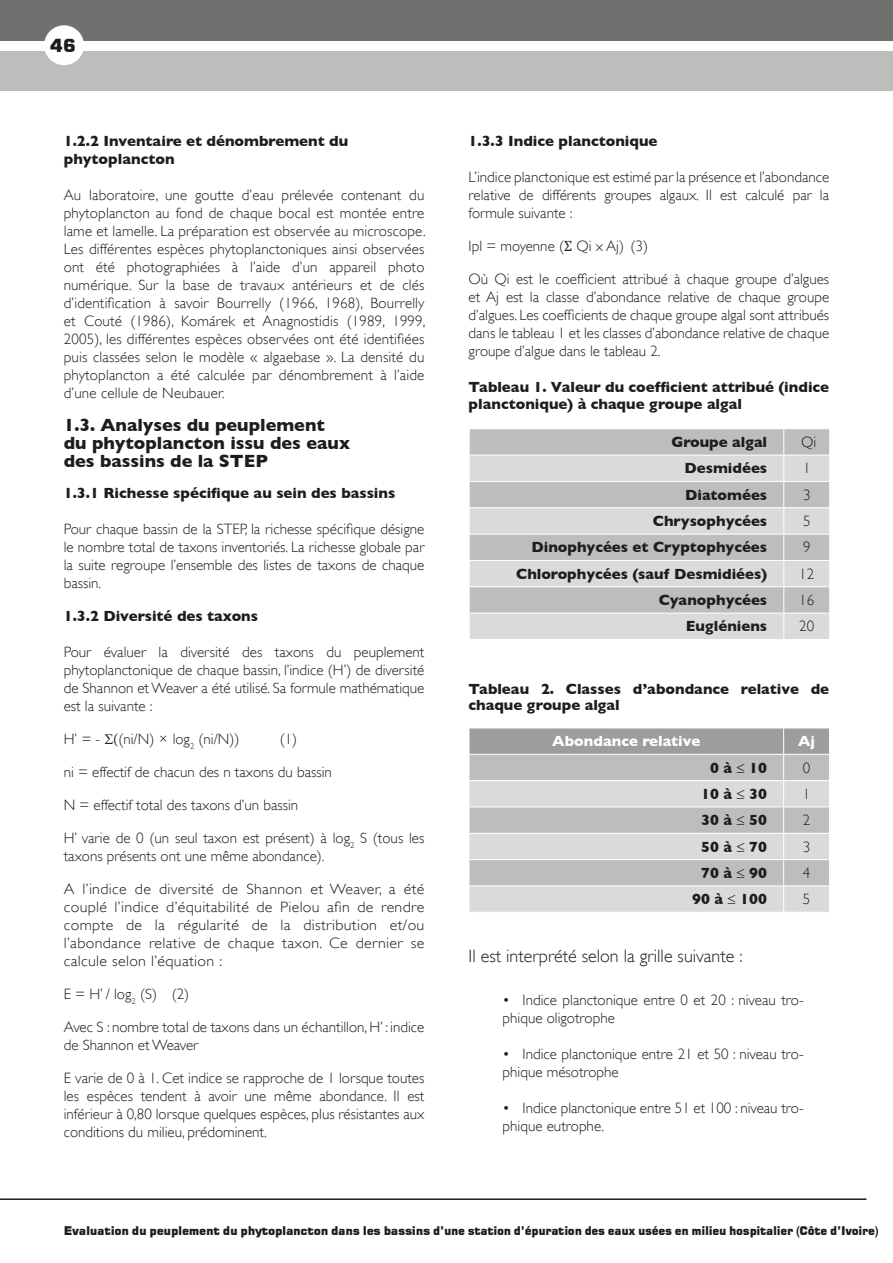
<style>
.page{position:relative;width:893px;height:1263px;background:#fff}
.page>*{position:absolute;margin:0;border:0;box-sizing:border-box;transform-origin:0 0}
.t1{font:700 18px/18px "Gill Sans";color:#1d1d1b}
.t2{font:300 18px "Gill Sans";color:#1d1d1b}
.t3{font:18px "Square 721 Blk Normal";color:#1d1d1b}
.t4{font:300 15px/18px "Gill Sans";color:#1d1d1b;text-align:justify}
.t5{font:700 15px/16.5px "Gill Sans";color:#1d1d1b}
.t6{font:300 15px/18px "Gill Sans";color:#1d1d1b;text-align:justify;scale:1.06 1}
.t7{font:700 15px "Gill Sans";color:#fff}
.t8{font:12px "Square 721 Blk Normal";letter-spacing:-.02em;color:#1d1d1b}
.s1{font-style:italic}
.s2{font-family:"Minion Pro";font-weight:400}
.s3{font-family:"Cambria";font-weight:400}
</style>
<div class="page">
<div style="left:0;top:0;width:893px;height:40px;background:#70706f"></div>
<div style="left:0;top:51px;width:893px;height:39px;background:#bdbdbc"></div>
<div style="left:44px;top:25px;width:40px;height:40px;background:#fff;border-radius:50%"></div>
<hr style="left:0;top:1198px;width:866px;height:2px;background:#1d1d1b">
<svg style="left:470px;top:429px;width:359px;height:26px;background:#bebebd"></svg>
<svg style="left:470px;top:456px;width:359px;height:183px;background:#cececd"></svg>
<hr style="left:469px;top:481px;width:315px;height:1px;background:#fff">
<hr style="left:784px;top:481px;width:46px;height:1px;background:#fff">
<hr style="left:469px;top:507px;width:315px;height:1px;background:#fff">
<hr style="left:784px;top:507px;width:46px;height:1px;background:#fff">
<hr style="left:469px;top:534px;width:315px;height:1px;background:#fff">
<hr style="left:784px;top:534px;width:46px;height:1px;background:#fff">
<hr style="left:469px;top:560px;width:315px;height:1px;background:#fff">
<hr style="left:784px;top:560px;width:46px;height:1px;background:#fff">
<hr style="left:469px;top:586px;width:315px;height:1px;background:#fff">
<hr style="left:784px;top:586px;width:46px;height:1px;background:#fff">
<hr style="left:469px;top:613px;width:315px;height:1px;background:#fff">
<svg style="left:469px;top:429px;width:1px;height:210px"></svg>
<hr style="left:784px;top:613px;width:46px;height:1px;background:#fff">
<svg style="left:783px;top:429px;width:1px;height:210px"></svg>
<svg style="left:829px;top:429px;width:1px;height:184px"></svg>
<svg style="left:469px;top:728px;width:361px;height:184px;background:#c7c7c6"></svg>
<p class="t3" style="left:50px;top:34px;width:28px">46</p>
<p class="t5" style="left:64px;top:132px;width:286px;line-height:18px">1.2.2 Inventaire et dénombrement du phytoplancton</p>
<p class="t4" style="left:64px;top:186px;width:363px">Au laboratoire, une goutte d’eau prélevée contenant du phytoplancton au fond de chaque bocal est montée entre lame et lamelle. La préparation est observée au microscope.<br>Les différentes espèces phytoplanctoniques ainsi observées ont été photographiées à l’aide d’un appareil photo numérique. Sur la base de travaux antérieurs et de clés d’identification à savoir Bourrelly (1966, 1968), Bourrelly et Couté (1986), Komárek et Anagnostidis (1989, 1999, 2005), les différentes espèces observées ont été identifiées puis classées selon le modèle « algaebase ». La densité du phytoplancton a été calculée par dénombrement à l’aide d’une cellule de Neubauer.</p>
<p class="t1" style="left:64px;top:416px;width:288px">1.3. Analyses du peuplement du phytoplancton issu des eaux des bassins de la STEP</p>
<p class="t5" style="left:64px;top:485px;width:333px">1.3.1 Richesse spécifique au sein des bassins</p>
<p class="t4" style="left:64px;top:520px;width:362px">Pour chaque bassin de la STEP, la richesse spécifique désigne le nombre total de taxons inventoriés. La richesse globale par la suite regroupe l’ensemble des listes de taxons de chaque bassin.</p>
<p class="t5" style="left:64px;top:608px;width:196px">1.3.2 Diversité des taxons</p>
<p class="t4" style="left:64px;top:643px;width:362px">Pour évaluer la diversité des taxons du peuplement phytoplanctonique de chaque bassin, l’indice (H’) de diversité de Shannon et Weaver a été utilisé. Sa formule mathématique est la suivante :</p>
<p class="t4" style="left:64px;top:730px;width:177px">H’ <span class="s1">=</span> - <span class="s2">Σ(</span>(ni/N) × log<sub>2</sub> (ni/N))</p>
<p class="t4" style="left:280px;top:730px;width:19px">(1)</p>
<p class="t4" style="left:64px;top:763px;width:270px">ni = effectif de chacun des n taxons du bassin</p>
<p class="t4" style="left:64px;top:796px;width:236px">N = effectif total des taxons d’un bassin</p>
<p class="t4" style="left:64px;top:829px;width:362px">H’ varie de 0 (un seul taxon est présent) à log<sub>2</sub> S (tous les taxons présents ont une même abondance).</p>
<p class="t6" style="left:64px;top:880px;width:342px">A l’indice de diversité de Shannon et Weaver, a été couplé l’indice d’équitabilité de Pielou afin de rendre compte de la régularité de la distribution et/ou l’abondance relative de chaque taxon. Ce dernier se calcule selon l’équation :</p>
<p class="t4" style="left:64px;top:985px;width:127px">E <span class="s1">=</span> H’ / log<sub>2</sub> (S) (2)</p>
<p class="t4" style="left:64px;top:1018px;width:362px">Avec S : nombre total de taxons dans un échantillon, H’ : indice de Shannon et Weaver</p>
<p class="t4" style="left:64px;top:1069px;width:362px">E varie de 0 à 1. Cet indice se rapproche de 1 lorsque toutes les espèces tendent à avoir une même abondance. Il est inférieur à 0,80 lorsque quelques espèces, plus résistantes aux conditions du milieu, prédominent.</p>
<p class="t5" style="left:469px;top:133px;width:190px">1.3.3 Indice planctonique</p>
<p class="t4" style="left:469px;top:168px;width:362px">L’indice planctonique est estimé par la présence et l’abondance relative de différents groupes algaux. Il est calculé par la formule suivante :</p>
<p class="t4" style="left:469px;top:237px;width:181px">Ipl = moyenne (<span class="s3">Σ</span> Qi x Aj) (3)</p>
<p class="t4" style="left:469px;top:270px;width:362px">Où Qi est le coefficient attribué à chaque groupe d’algues et Aj est la classe d’abondance relative de chaque groupe d’algues. Les coefficients de chaque groupe algal sont attribués dans le tableau 1 et les classes d’abondance relative de chaque groupe d’algue dans le tableau 2.</p>
<p class="t5" style="left:469px;top:379px;width:362px">Tableau 1. Valeur du coefficient attribué (indice planctonique) à chaque groupe algal</p>
<p class="t5" style="left:671px;top:434px;width:97px">Groupe algal</p>
<p class="t4" style="left:801px;top:433px;width:17px">Qi</p>
<p class="t5" style="left:684px;top:460px;width:84px">Desmidées</p>
<p class="t4" style="left:803px;top:459px;width:9px">1</p>
<p class="t5" style="left:685px;top:486px;width:84px">Diatomées</p>
<p class="t4" style="left:803px;top:486px;width:9px">3</p>
<p class="t5" style="left:653px;top:513px;width:116px">Chrysophycées</p>
<p class="t4" style="left:803px;top:512px;width:9px">5</p>
<p class="t5" style="left:531px;top:539px;width:237px">Dinophycées et Cryptophycées</p>
<p class="t4" style="left:803px;top:538px;width:9px">9</p>
<p class="t5" style="left:516px;top:565px;width:252px">Chlorophycées (sauf Desmidiées)</p>
<p class="t4" style="left:799px;top:565px;width:16px">12</p>
<p class="t5" style="left:659px;top:592px;width:110px">Cyanophycées</p>
<p class="t4" style="left:799px;top:591px;width:16px">16</p>
<p class="t5" style="left:686px;top:618px;width:83px">Eugléniens</p>
<p class="t4" style="left:799px;top:617px;width:16px">20</p>
<p class="t5" style="left:469px;top:680px;width:362px">Tableau 2. Classes d’abondance relative de chaque groupe algal</p>
<p class="t7" style="left:552px;top:732px;width:150px">Abondance relative</p>
<p class="t7" style="left:798px;top:732px;width:19px">Aj</p>
<p class="t5" style="left:710px;top:759px;width:58px">0 à ≤ 10</p>
<p class="t4" style="left:803px;top:759px;width:9px">0</p>
<p class="t5" style="left:701px;top:785px;width:67px">10 à ≤ 30</p>
<p class="t4" style="left:803px;top:785px;width:9px">1</p>
<p class="t5" style="left:701px;top:812px;width:67px">30 à ≤ 50</p>
<p class="t4" style="left:803px;top:811px;width:9px">2</p>
<p class="t5" style="left:701px;top:838px;width:67px">50 à ≤ 70</p>
<p class="t4" style="left:803px;top:838px;width:9px">3</p>
<p class="t5" style="left:701px;top:864px;width:67px">70 à ≤ 90</p>
<p class="t4" style="left:803px;top:864px;width:9px">4</p>
<p class="t5" style="left:692px;top:891px;width:76px">90 à ≤ 100</p>
<p class="t4" style="left:803px;top:890px;width:9px">5</p>
<p class="t2" style="left:469px;top:946px;width:276px">Il est interprété selon la grille suivante :</p>
<p class="t4" style="left:503px;top:991px;width:303px">• Indice planctonique entre 0 et 20 : niveau tro&shy;phique oligotrophe</p>
<p class="t4" style="left:503px;top:1045px;width:303px">• Indice planctonique entre 21 et 50 : niveau tro&shy;phique mésotrophe</p>
<p class="t4" style="left:503px;top:1099px;width:303px">• Indice planctonique entre 51 et 100 : niveau tro&shy;phique eutrophe.</p>
<p class="t8" style="left:64px;top:1224px;width:816px">Evaluation du peuplement du phytoplancton dans les bassins d’une station d’épuration des eaux usées en milieu hospitalier (Côte d’Ivoire)</p>
</div>
